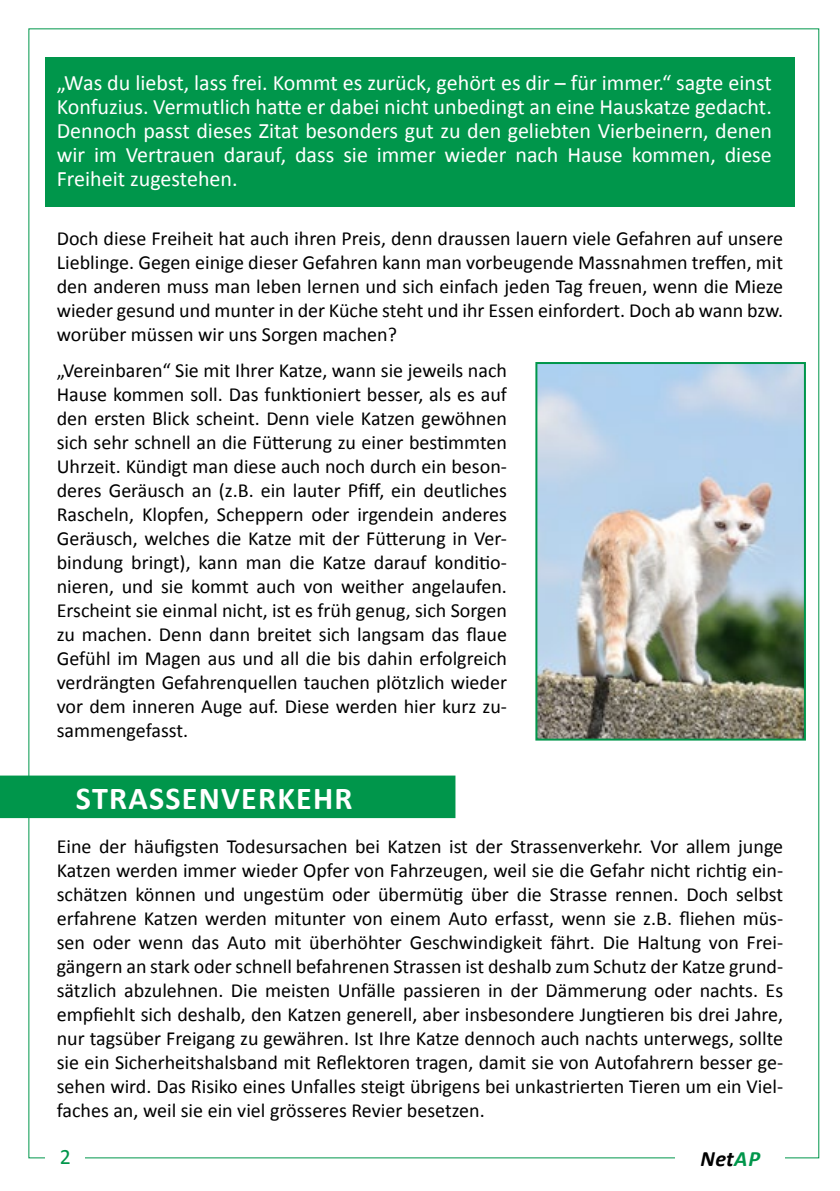
<style>
.page{position:relative;width:840px;height:1191px;background:#fff}
.page>*{position:absolute;margin:0;border:0;box-sizing:border-box;transform-origin:0 0}
.t1{font:700 32px "Calibri";letter-spacing:.04em;color:#fff}
.t2{font:22px/24px "Calibri";color:#fff;text-align:justify}
.t3{font:italic 700 22px "Calibri";letter-spacing:.02em;color:#000}
.t4{font:22px "Calibri";color:#00964b}
.t5{font:20px/24px "Calibri";color:#000;text-align:justify}
.s1{color:#00964b}
</style>
<div class="page">
<div style="left:45px;top:57px;width:749px;height:150px;background:#00964b"></div>
<div style="left:0;top:775px;width:455px;height:43px;background:#00964b"></div>
<img style="left:538px;top:365px;width:264px;height:372px">
<div style="left:535px;top:362px;width:270px;height:378px;border:2px solid #00964b"></div>
<p class="t2" style="left:57px;top:70px;width:716px">„Was du liebst, lass frei. Kommt es zurück, gehört es dir – für immer.“ sagte einst Konfuzius. Vermutlich hatte er dabei nicht unbedingt an eine Hauskatze gedacht.<br>Dennoch passt dieses Zitat besonders gut zu den geliebten Vierbeinern, denen wir im Vertrauen darauf, dass sie immer wieder nach Hause kommen, diese Freiheit zugestehen.</p>
<p class="t5" style="left:57px;top:225px;width:727px">Doch diese Freiheit hat auch ihren Preis, denn draussen lauern viele Gefahren auf unsere Lieblinge. Gegen einige dieser Gefahren kann man vorbeugende Massnahmen treffen, mit den anderen muss man leben lernen und sich einfach jeden Tag freuen, wenn die Mieze wieder gesund und munter in der Küche steht und ihr Essen einfordert. Doch ab wann bzw. worüber müssen wir uns Sorgen machen?</p>
<p class="t5" style="left:57px;top:357px;width:451px">„Vereinbaren“ Sie mit Ihrer Katze, wann sie jeweils nach Hause kommen soll. Das funktioniert besser, als es auf den ersten Blick scheint. Denn viele Katzen gewöhnen sich sehr schnell an die Fütterung zu einer bestimmten Uhrzeit. Kündigt man diese auch noch durch ein beson&shy;deres Geräusch an (z.B. ein lauter Pfiff, ein deutliches Rascheln, Klopfen, Scheppern oder irgendein anderes Geräusch, welches die Katze mit der Fütterung in Ver&shy;bindung bringt), kann man die Katze darauf konditio&shy;nieren, und sie kommt auch von weither angelaufen.<br>Erscheint sie einmal nicht, ist es früh genug, sich Sorgen zu machen. Denn dann breitet sich langsam das flaue Gefühl im Magen aus und all die bis dahin erfolgreich verdrängten Gefahrenquellen tauchen plötzlich wieder vor dem inneren Auge auf. Diese werden hier kurz zu&shy;sammengefasst.</p>
<h1 class="t1" style="left:76px;top:778px;width:278px">STRASSENVERKEHR</h1>
<p class="t5" style="left:57px;top:833px;width:727px">Eine der häufigsten Todesursachen bei Katzen ist der Strassenverkehr. Vor allem junge Katzen werden immer wieder Opfer von Fahrzeugen, weil sie die Gefahr nicht richtig ein&shy;schätzen können und ungestüm oder übermütig über die Strasse rennen. Doch selbst erfahrene Katzen werden mitunter von einem Auto erfasst, wenn sie z.B. fliehen müs&shy;sen oder wenn das Auto mit überhöhter Geschwindigkeit fährt. Die Haltung von Frei&shy;gängern an stark oder schnell befahrenen Strassen ist deshalb zum Schutz der Katze grund&shy;sätzlich abzulehnen. Die meisten Unfälle passieren in der Dämmerung oder nachts. Es empfiehlt sich deshalb, den Katzen generell, aber insbesondere Jungtieren bis drei Jahre, nur tagsüber Freigang zu gewähren. Ist Ihre Katze dennoch auch nachts unterwegs, sollte sie ein Sicherheitshalsband mit Reflektoren tragen, damit sie von Autofahrern besser ge&shy;sehen wird. Das Risiko eines Unfalles steigt übrigens bei unkastrierten Tieren um ein Viel&shy;faches an, weil sie ein viel grösseres Revier besetzen.</p>
<p class="t4" style="left:60px;top:1143px;width:13px">2</p>
<p class="t3" style="left:700px;top:1145px;width:61px">Net<span class="s1">AP</span></p>
</div>
